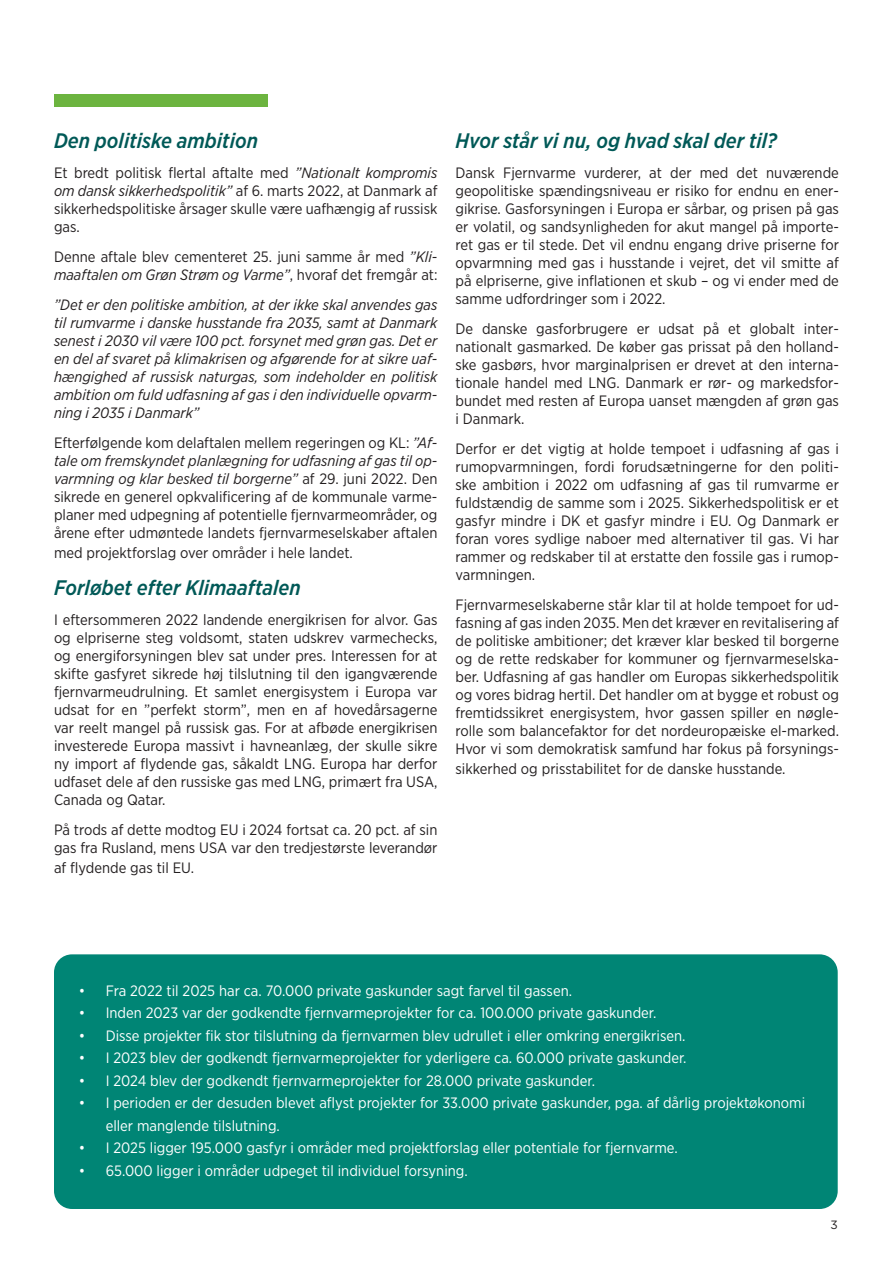
<style>
.page{position:relative;width:893px;height:1263px;background:#fff}
.page>*{position:absolute;margin:0;border:0;box-sizing:border-box;transform-origin:0 0}
.t1{font:italic 500 21px "Gotham Narrow";color:#005957}
.t2{font:15px/18px "Gotham Narrow";color:#231f20;text-align:justify}
.t3{font:15px/22.5px "Gotham Narrow";color:#fff}
.t4{font:italic 15px/18px "Gotham Narrow";color:#231f20;text-align:justify}
.t5{font:12px "Gotham";color:#231f20}
.s1{font-style:italic}
</style>
<div class="page">
<div style="left:54px;top:954px;width:784px;height:255px;background:#008575;border-radius:18px"></div>
<div style="left:54px;top:94px;width:214px;height:13px;background:#6cb43f"></div>
<p class="t1" style="left:54px;top:127px;width:206px">Den politiske ambition</p>
<p class="t2" style="left:54px;top:163px;width:385px">Et bredt politisk flertal aftalte med <span class="s1">”Nationalt kompromis om dansk sikkerhedspolitik”</span> af 6. marts 2022, at Danmark af sikkerhedspolitiske årsager skulle være uafhængig af russisk gas.</p>
<p class="t2" style="left:54px;top:247px;width:385px">Denne aftale blev cementeret 25. juni samme år med <span class="s1">”Kli&shy;maaftalen om Grøn Strøm og Varme”</span>, hvoraf det fremgår at:</p>
<p class="t4" style="left:54px;top:295px;width:385px">”Det er den politiske ambition, at der ikke skal anvendes gas til rumvarme i danske husstande fra 2035, samt at Danmark senest i 2030 vil være 100 pct. forsynet med grøn gas. Det er en del af svaret på klimakrisen og afgørende for at sikre uaf&shy;hængighed af russisk naturgas, som indeholder en politisk ambition om fuld udfasning af gas i den individuelle opvarm&shy;ning i 2035 i Danmark”</p>
<p class="t2" style="left:54px;top:433px;width:385px">Efterfølgende kom delaftalen mellem regeringen og KL: <span class="s1">”Af&shy;tale om fremskyndet planlægning for udfasning af gas til op&shy;varmning og klar besked til borgerne”</span> af 29. juni 2022. Den sikrede en generel opkvalificering af de kommunale varme&shy;planer med udpegning af potentielle fjernvarmeområder, og årene efter udmøntede landets fjernvarmeselskaber aftalen</p>
<p class="t2" style="left:54px;top:543px;width:300px">med projektforslag over områder i hele landet.</p>
<p class="t1" style="left:54px;top:574px;width:248px">Forløbet efter Klimaaftalen</p>
<p class="t2" style="left:54px;top:610px;width:385px">I eftersommeren 2022 landende energikrisen for alvor. Gas og elpriserne steg voldsomt, staten udskrev varmechecks, og energiforsyningen blev sat under pres. Interessen for at skifte gasfyret sikrede høj tilslutning til den igangværende fjernvarmeudrulning. Et samlet energisystem i Europa var udsat for en ”perfekt storm”, men en af hovedårsagerne var reelt mangel på russisk gas. For at afbøde energikrisen investerede Europa massivt i havneanlæg, der skulle sikre ny import af flydende gas, såkaldt LNG. Europa har derfor udfaset dele af den russiske gas med LNG, primært fra USA, Canada og Qatar.</p>
<p class="t2" style="left:54px;top:820px;width:385px">På trods af dette modtog EU i 2024 fortsat ca. 20 pct. af sin gas fra Rusland, mens USA var den tredjestørste leverandør</p>
<p class="t2" style="left:54px;top:858px;width:142px">af flydende gas til EU.</p>
<p class="t1" style="left:455px;top:127px;width:323px">Hvor står vi nu, og hvad skal der til?</p>
<p class="t2" style="left:455px;top:163px;width:385px">Dansk Fjernvarme vurderer, at der med det nuværende geopolitiske spændingsniveau er risiko for endnu en ener&shy;gikrise. Gasforsyningen i Europa er sårbar, og prisen på gas er volatil, og sandsynligheden for akut mangel på importe&shy;ret gas er til stede. Det vil endnu engang drive priserne for opvarmning med gas i husstande i vejret, det vil smitte af på elpriserne, give inflationen et skub – og vi ender med de samme udfordringer som i 2022.</p>
<p class="t2" style="left:455px;top:319px;width:385px">De danske gasforbrugere er udsat på et globalt inter&shy;nationalt gasmarked. De køber gas prissat på den holland&shy;ske gasbørs, hvor marginalprisen er drevet at den interna&shy;tionale handel med LNG. Danmark er rør- og markedsfor&shy;bundet med resten af Europa uanset mængden af grøn gas i Danmark.</p>
<p class="t2" style="left:455px;top:439px;width:385px">Derfor er det vigtig at holde tempoet i udfasning af gas i rumopvarmningen, fordi forudsætningerne for den politi&shy;ske ambition i 2022 om udfasning af gas til rumvarme er fuldstændig de samme som i 2025. Sikkerhedspolitisk er et gasfyr mindre i DK et gasfyr mindre i EU. Og Danmark er foran vores sydlige naboer med alternativer til gas. Vi har rammer og redskaber til at erstatte den fossile gas i rumop&shy;varmningen.</p>
<p class="t2" style="left:455px;top:595px;width:385px">Fjernvarmeselskaberne står klar til at holde tempoet for ud&shy;fasning af gas inden 2035. Men det kræver en revitalisering af de politiske ambitioner; det kræver klar besked til borgerne og de rette redskaber for kommuner og fjernvarmeselska&shy;ber. Udfasning af gas handler om Europas sikkerhedspolitik og vores bidrag hertil. Det handler om at bygge et robust og fremtidssikret energisystem, hvor gassen spiller en nøgle&shy;rolle som balancefaktor for det nordeuropæiske el-marked.<br>Hvor vi som demokratisk samfund har fokus på forsynings-</p>
<p class="t2" style="left:455px;top:759px;width:332px">sikkerhed og prisstabilitet for de danske husstande.</p>
<p class="t3" style="left:79px;top:979px;width:495px">• Fra 2022 til 2025 har ca. 70.000 private gaskunder sagt farvel til gassen.</p>
<p class="t3" style="left:79px;top:1001px;width:579px">• Inden 2023 var der godkendte fjernvarmeprojekter for ca. 100.000 private gaskunder.</p>
<p class="t3" style="left:79px;top:1024px;width:608px">• Disse projekter fik stor tilslutning da fjernvarmen blev udrullet i eller omkring energikrisen.</p>
<p class="t3" style="left:79px;top:1046px;width:609px">• I 2023 blev der godkendt fjernvarmeprojekter for yderligere ca. 60.000 private gaskunder.</p>
<p class="t3" style="left:79px;top:1069px;width:518px">• I 2024 blev der godkendt fjernvarmeprojekter for 28.000 private gaskunder.</p>
<p class="t3" style="left:106px;top:1091px;width:701px;text-indent:-27px">• I perioden er der desuden blevet aflyst projekter for 33.000 private gaskunder, pga. af dårlig projektøkonomi eller manglende tilslutning.</p>
<p class="t3" style="left:79px;top:1136px;width:601px">• I 2025 ligger 195.000 gasfyr i områder med projektforslag eller potentiale for fjernvarme.</p>
<p class="t3" style="left:79px;top:1159px;width:391px">• 65.000 ligger i områder udpeget til individuel forsyning.</p>
<p class="t5" style="left:830px;top:1217px;width:9px">3</p>
</div>
